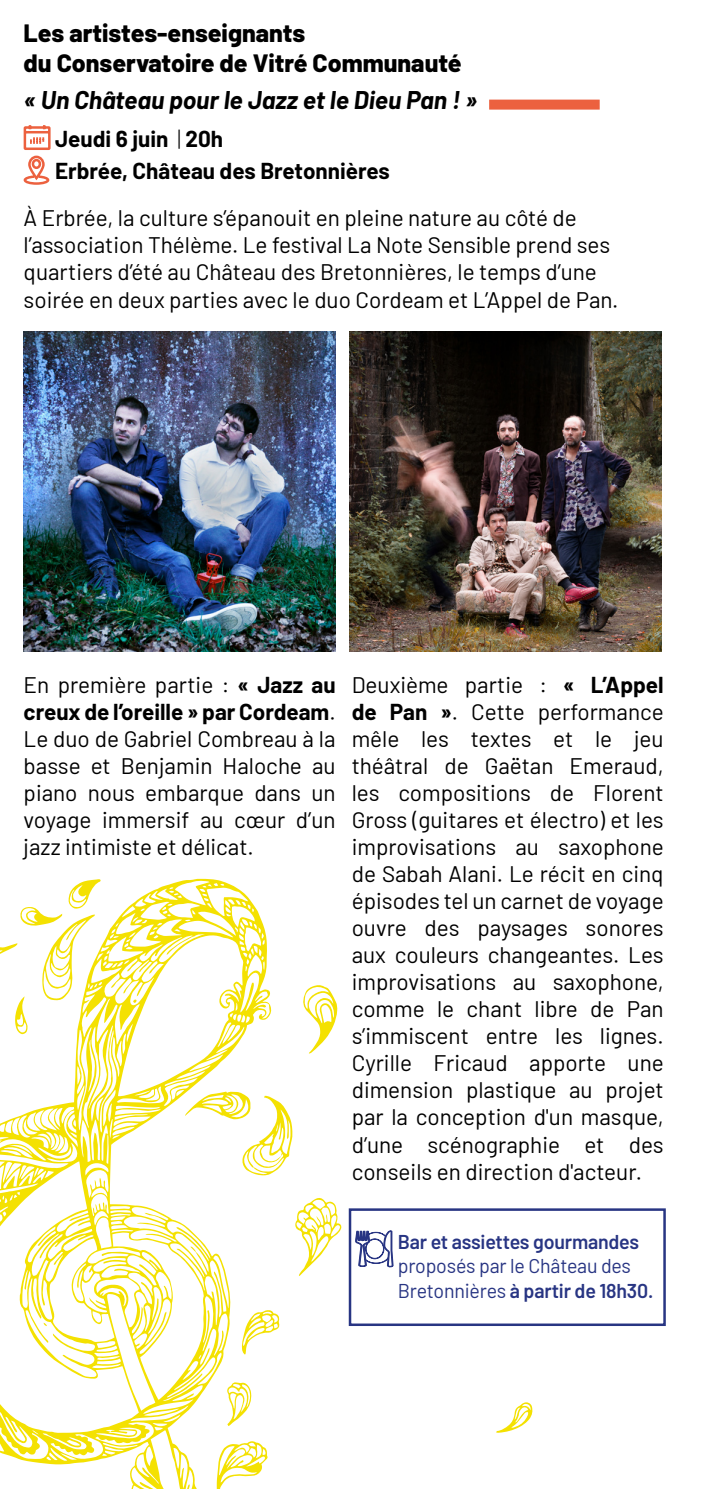
<style>
.page{position:relative;width:709px;height:1489px;background:#fff}
.page>*{position:absolute;margin:0;border:0;box-sizing:border-box;transform-origin:0 0}
.t1{font:800 25px/30px "Barlow";color:#000}
.t2{font:italic 700 25px "Barlow";color:#000}
.t3{font:22.5px/27px "Barlow";color:#000;text-align:justify}
.t4{font:700 22.5px/32.5px "Barlow";color:#000}
.t5{font:20px/24px "Barlow";letter-spacing:-.01em;color:#283583}
.t6{font:600 20px "Barlow";letter-spacing:-.01em;color:#283583}
.s1{font-weight:300}
.s2{font-weight:700}
.s3{font-weight:600}
</style>
<div class="page">
<svg style="left:0;top:878px;width:272px;height:610px"></svg>
<svg style="left:295px;top:1198px;width:46px;height:77px"></svg>
<svg style="left:217px;top:1440px;width:51px;height:48px"></svg>
<svg style="left:303px;top:985px;width:34px;height:68px"></svg>
<svg style="left:185px;top:1091px;width:107px;height:84px"></svg>
<svg style="left:241px;top:1309px;width:39px;height:45px"></svg>
<svg style="left:227px;top:1381px;width:25px;height:44px"></svg>
<svg style="left:496px;top:1402px;width:37px;height:30px"></svg>
<svg style="left:0;top:879px;width:101px;height:155px"></svg>
<svg style="left:190px;top:1246px;width:6px;height:5px"></svg>
<div style="left:489px;top:100px;width:110px;height:10px;background:#ec613f"></div>
<svg style="left:23px;top:125px;width:28px;height:60px"></svg>
<img style="left:24px;top:332px;width:311px;height:319px">
<img style="left:350px;top:332px;width:311px;height:319px">
<svg style="left:355px;top:1230px;width:39px;height:38px"></svg>
<div style="left:349px;top:1208px;width:316px;height:117px;border:2px solid #283583"></div>
<p class="t1" style="left:24px;top:16px;width:439px">Les artistes-enseignants<br>du Conservatoire de Vitré Communauté</p>
<p class="t2" style="left:24px;top:82px;width:455px">« Un Château pour le Jazz et le Dieu Pan ! »</p>
<p class="t4" style="left:55px;top:121px;width:336px">Jeudi 6 juin <span class="s1">|</span> 20h<br>Erbrée, Château des Bretonnières</p>
<p class="t3" style="left:24px;top:203px;width:596px;text-align:left">À Erbrée, la culture s’épanouit en pleine nature au côté de l’association Thélème. Le festival La Note Sensible prend ses quartiers d’été au Château des Bretonnières, le temps d’une soirée en deux parties avec le duo Cordeam et L’Appel de Pan.</p>
<p class="t3" style="left:24px;top:670px;width:313px">En première partie : <span class="s2">« Jazz au creux de l’oreille » par Cordeam</span>.<br>Le duo de Gabriel Combreau à la basse et Benjamin Haloche au piano nous embarque dans un voyage immersif au cœur d’un jazz intimiste et délicat.</p>
<p class="t3" style="left:352px;top:670px;width:313px">Deuxième partie : <span class="s2">« L’Appel de Pan »</span>. Cette performance mêle les textes et le jeu théâtral de Gaëtan Emeraud, les compositions de Florent Gross (guitares et électro) et les improvisations au saxophone de Sabah Alani. Le récit en cinq épisodes tel un carnet de voyage ouvre des paysages sonores aux couleurs changeantes. Les improvisations au saxophone, comme le chant libre de Pan s’immiscent entre les lignes.<br>Cyrille Fricaud apporte une dimension plastique au projet par la conception d'un masque, d’une scénographie et des conseils en direction d'acteur.</p>
<p class="t6" style="left:398px;top:1227px;width:243px">Bar et assiettes gourmandes</p>
<p class="t5" style="left:398px;top:1252px;width:257px">proposés par le Château des<br>Bretonnières <span class="s3">à partir de 18h30.</span></p>
</div>
